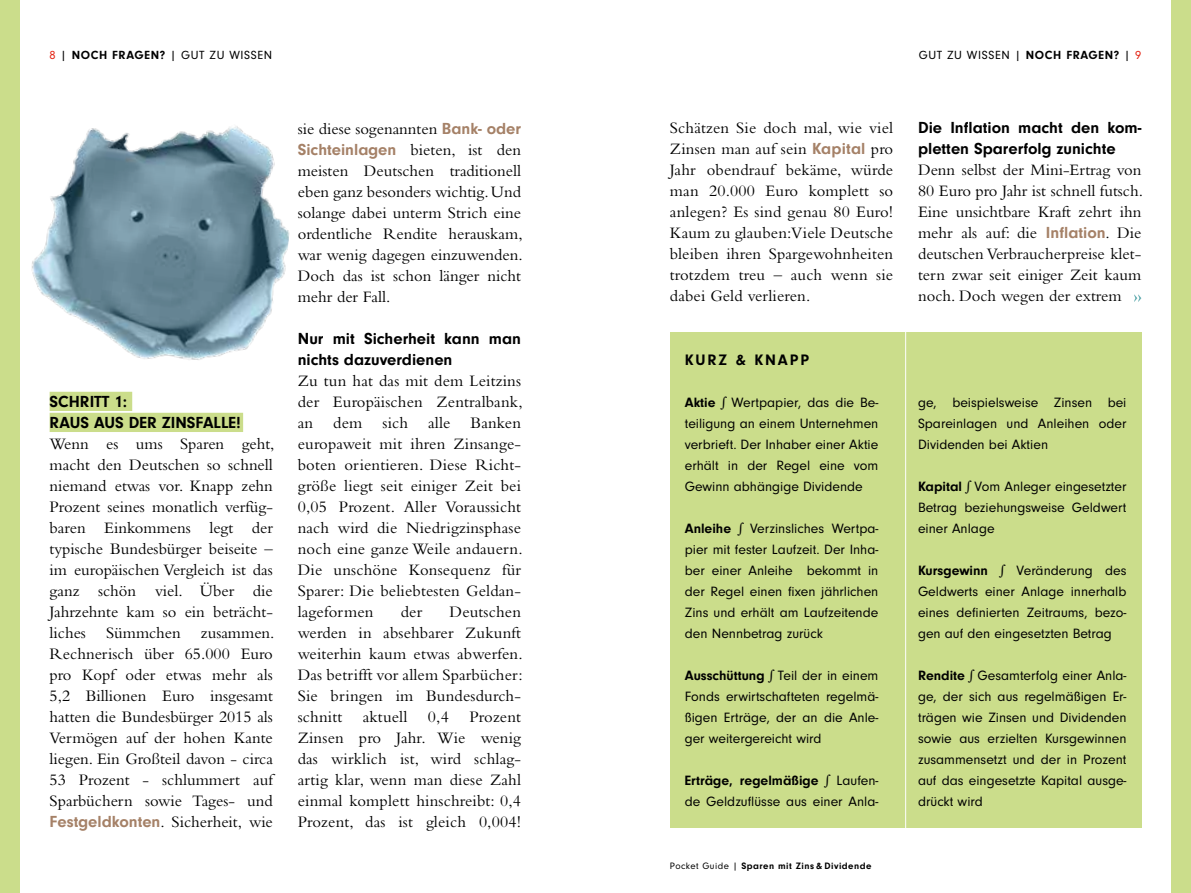
<style>
.page{position:relative;width:1191px;height:893px;background:#fff}
.page>*{position:absolute;margin:0;border:0;box-sizing:border-box;transform-origin:0 0}
.t1{font:16.62px/21px "Bembo Std";color:#000;text-align:justify}
.t2{font:700 16.62px/21px "Neuzeit Grotesk T";color:#000}
.t3{font:700 16.62px "Neuzeit Grotesk T";color:#a58167}
.t4{font:700 15.75px "Neuzeit Grotesk T";letter-spacing:.12em;color:#000}
.t5{font:14px/21px "Neuzeit Grotesk T";color:#000;text-align:justify}
.t6{font:12.25px "Neuzeit Grotesk T";letter-spacing:.05em;color:#000}
.t7{font:700 9.62px "Neuzeit Grotesk T";letter-spacing:.05em;color:#000}
.s1{color:#e42313}
.s2{font-weight:700}
.s3{font-family:"Neuzeit Grotesk T";font-weight:700;color:#a58167}
.s4{font-family:"Bembo Std";font-weight:400;color:#000}
.s5{font-weight:400}
</style>
<div class="page">
<div style="left:1171px;top:0;width:20px;height:893px;background:#cbdd8b"></div>
<div style="left:50px;top:392px;width:82px;height:19px;background:#cbdd8b"></div>
<div style="left:50px;top:413px;width:193px;height:19px;background:#cbdd8b"></div>
<div style="left:670px;top:332px;width:471px;height:495px;background:#cbdd8b"></div>
<hr style="left:905px;top:326px;width:1px;height:512px;background:#fff">
<svg style="left:1134px;top:295px;width:7px;height:7px"></svg>
<img style="left:32px;top:126px;width:258px;height:234px">
<div style="left:0;top:0;width:20px;height:893px;background:#cbdd8b"></div>
<p class="t6" style="left:50px;top:48px;width:224px"><span class="s1">8</span> | <span class="s2">NOCH FRAGEN?</span> | GUT ZU WISSEN</p>
<p class="t6" style="left:918px;top:48px;width:224px">GUT ZU WISSEN | <span class="s2">NOCH FRAGEN?</span> | <span class="s1">9</span></p>
<p class="t2" style="left:50px;top:391px;width:193px">SCHRITT 1:<br>RAUS AUS DER ZINSFALLE!</p>
<p class="t1" style="left:50px;top:433px;width:226px">Wenn es ums Sparen geht, macht den Deutschen so schnell niemand etwas vor. Knapp zehn Prozent seines monatlich verfüg&shy;baren Einkommens legt der typische Bundesbürger beiseite – im europäischen Vergleich ist das ganz schön viel. Über die Jahrzehnte kam so ein beträcht&shy;liches Sümmchen zusammen.<br>Rechnerisch über 65.000 Euro pro Kopf oder etwas mehr als 5,2 Billionen Euro insgesamt hatten die Bundesbürger 2015 als Vermögen auf der hohen Kante liegen. Ein Großteil davon - circa 53 Prozent - schlummert auf Sparbüchern sowie Tages- und <span class="s3">Festgeldkonten</span>. Sicherheit, wie</p>
<p class="t1" style="left:298px;top:118px;width:225px">sie diese sogenannten <span class="s3">Bank- oder</span></p>
<p class="t3" style="left:298px;top:140px;width:225px">Sichteinlagen <span class="s4">bieten, ist den</span></p>
<p class="t1" style="left:298px;top:160px;width:226px">meisten Deutschen traditionell eben ganz besonders wichtig. Und solange dabei unterm Strich eine ordentliche Rendite herauskam, war wenig dagegen einzuwenden.<br>Doch das ist schon länger nicht mehr der Fall.</p>
<p class="t2" style="left:298px;top:328px;width:225px">Nur mit Sicherheit kann man nichts dazuverdienen</p>
<p class="t1" style="left:298px;top:370px;width:226px">Zu tun hat das mit dem Leitzins der Europäischen Zentralbank, an dem sich alle Banken europaweit mit ihren Zinsange&shy;boten orientieren. Diese Richt&shy;größe liegt seit einiger Zeit bei 0,05 Prozent. Aller Voraussicht nach wird die Niedrigzinsphase noch eine ganze Weile andauern.<br>Die unschöne Konsequenz für Sparer: Die beliebtesten Geldan&shy;lageformen</p>
<p class="t1" style="left:298px;top:600px;width:226px;text-indent:152px">Deutschen werden in absehbarer Zukunft weiterhin kaum etwas abwerfen.<br>Das betrifft vor allem Sparbücher:<br>Sie bringen im Bundesdurch&shy;schnitt aktuell 0,4 Prozent Zinsen pro Jahr. Wie wenig das wirklich ist, wird schlag&shy;artig klar, wenn man diese Zahl einmal komplett hinschreibt: 0,4<br>Prozent, das ist gleich 0,004!</p>
<p class="t1" style="left:401px;top:600px;width:23px">der</p>
<p class="t1" style="left:670px;top:117px;width:225px">Schätzen Sie doch mal, wie viel Zinsen man auf sein <span class="s3">Kapital</span> pro Jahr obendrauf bekäme, würde man 20.000 Euro komplett so anlegen? Es sind genau 80 Euro!<br>Kaum zu glauben: Viele Deutsche bleiben ihren Spargewohnheiten trotzdem treu – auch wenn sie dabei Geld verlieren.</p>
<p class="t2" style="left:918px;top:117px;width:225px">Die Inflation macht den kom&shy;pletten Sparerfolg zunichte</p>
<p class="t1" style="left:918px;top:159px;width:226px">Denn selbst der Mini-Ertrag von 80 Euro pro Jahr ist schnell futsch.<br>Eine unsichtbare Kraft zehrt ihn mehr als auf: die <span class="s3">Inflation</span>. Die deutschen Verbraucherpreise klet&shy;tern zwar seit einiger Zeit kaum noch. Doch wegen der extrem</p>
<p class="t4" style="left:685px;top:351px;width:126px">KURZ &amp; KNAPP</p>
<p class="t5" style="left:685px;top:392px;width:195px"><span class="s2">Aktie</span> ∫ Wertpapier, das die Be&shy;teiligung an einem Unternehmen verbrieft. Der Inhaber einer Aktie erhält in der Regel eine vom Gewinn abhängige Dividende</p>
<p class="t5" style="left:685px;top:518px;width:195px"><span class="s2">Anleihe</span> ∫ Verzinsliches Wertpa&shy;pier mit fester Laufzeit. Der Inha&shy;ber einer Anleihe bekommt in der Regel einen fixen jährlichen Zins und erhält am Laufzeitende den Nennbetrag zurück</p>
<p class="t5" style="left:685px;top:665px;width:195px"><span class="s2">Ausschüttung</span> ∫ Teil der in einem Fonds erwirtschafteten regelmä&shy;ßigen Erträge, der an die Anle&shy;ger weitergereicht wird</p>
<p class="t5" style="left:685px;top:770px;width:195px"><span class="s2">Erträge, regelmäßige</span> ∫ Laufen&shy;de Geldzuflüsse aus einer Anla-</p>
<p class="t7" style="left:670px;top:860px;width:203px"><span class="s5">Pocket Guide |</span> Sparen mit Zins &amp; Dividende</p>
<p class="t5" style="left:918px;top:392px;width:210px">ge, beispielsweise Zinsen bei Spareinlagen und Anleihen oder Dividenden bei Aktien</p>
<p class="t5" style="left:918px;top:476px;width:210px"><span class="s2">Kapital</span> ∫ Vom Anleger eingesetzter Betrag beziehungsweise Geldwert einer Anlage</p>
<p class="t5" style="left:918px;top:560px;width:210px"><span class="s2">Kursgewinn</span> ∫ Veränderung des Geldwerts einer Anlage innerhalb eines definierten Zeitraums, bezo&shy;gen auf den eingesetzten Betrag</p>
<p class="t5" style="left:918px;top:665px;width:210px"><span class="s2">Rendite</span> ∫ Gesamterfolg einer Anla&shy;ge, der sich aus regelmäßigen Er&shy;trägen wie Zinsen und Dividenden sowie aus erzielten Kursgewinnen zusammensetzt und der in Prozent auf das eingesetzte Kapital ausge&shy;drückt wird</p>
</div>
